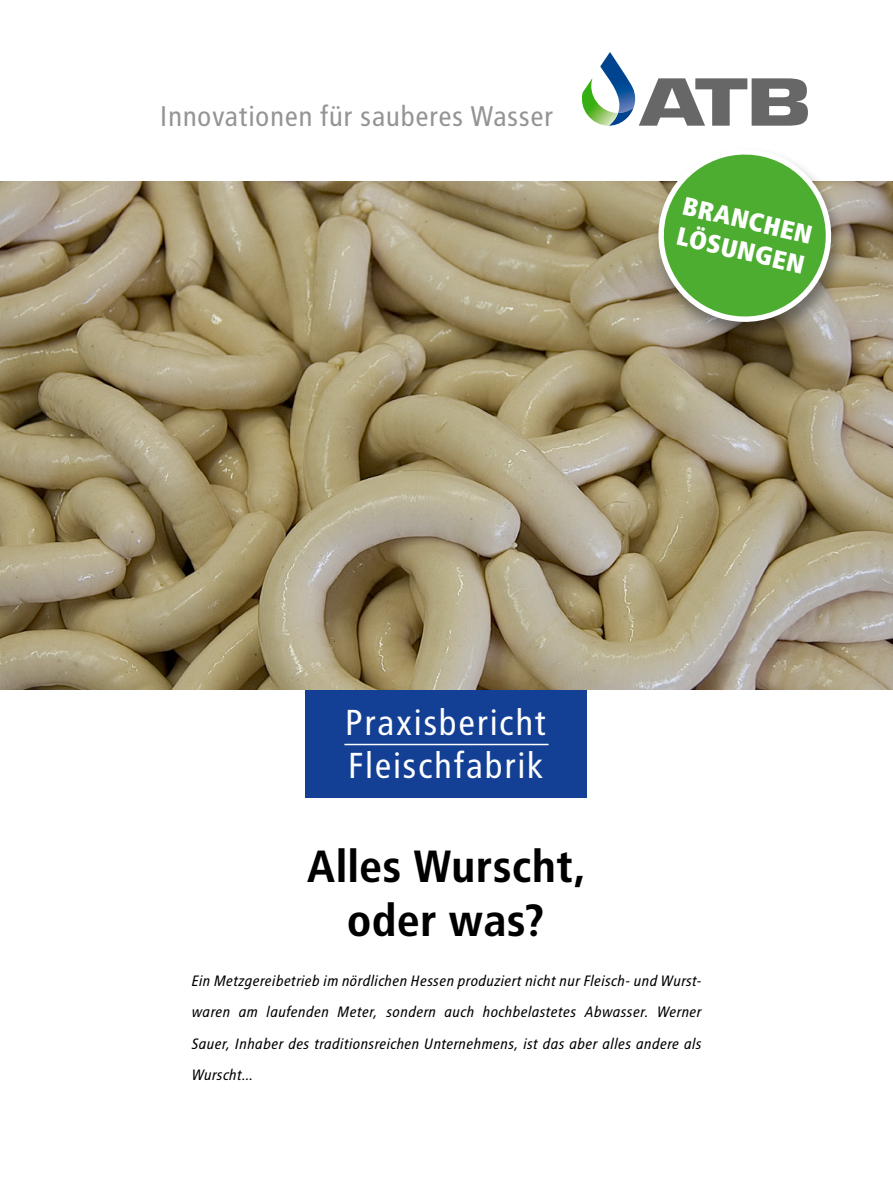
<style>
.page{position:relative;width:893px;height:1191px;background:#fff}
.page>*{position:absolute;margin:0;border:0;box-sizing:border-box;transform-origin:0 0}
.t1{font:45px/54px "BVG Hfett";letter-spacing:-.005em;color:#000;text-align:center}
.t2{font:36px/43.2px "BVG Normal";letter-spacing:.02em;color:#fff}
.t3{font:28.2px "BVG Normal";color:#959494}
.t4{font:25.65px/30.8px "BVG Fett";color:#fff}
.t5{font:15px/31.5px "BVG Normal Kursiv";letter-spacing:.005em;color:#000;text-align:justify}
</style>
<div class="page">
<img style="left:600px;top:52px;width:27px;height:26px">
<img style="left:582px;top:78px;width:27px;height:48px">
<svg style="left:609px;top:78px;width:199px;height:48px"></svg>
<div style="left:305px;top:208px;width:282px;height:590px;background:#134094"></div>
<img style="left:0;top:182px;width:893px;height:507px">
<hr style="left:344px;top:743px;width:205px;height:2px;background:#fff">
<div style="left:650px;top:146px;width:197px;height:198px;background:#000;opacity:.4"></div>
<svg style="left:646px;top:146px;width:197px;height:181px"></svg>
<h3 class="t3" style="left:161px;top:100px;width:395px">Innovationen für sauberes Wasser</h3>
<h3 class="t4" style="left:687px;top:190px;width:134px;rotate:13deg">BRANCHEN<br>LÖSUNGEN</h3>
<h2 class="t2" style="left:345px;top:701px;width:203px">Praxisbericht<br>Fleischfabrik</h2>
<h1 class="t1" style="left:307px;top:839px;width:280px">Alles Wurscht, oder was?</h1>
<p class="t5" style="left:191px;top:965px;width:512px">Ein Metzgereibetrieb im nördlichen Hessen produziert nicht nur Fleisch- und Wurst&shy;waren am laufenden Meter, sondern auch hochbelastetes Abwasser. Werner Sauer, Inhaber des traditionsreichen Unternehmens, ist das aber alles andere als Wurscht...</p>
</div>
